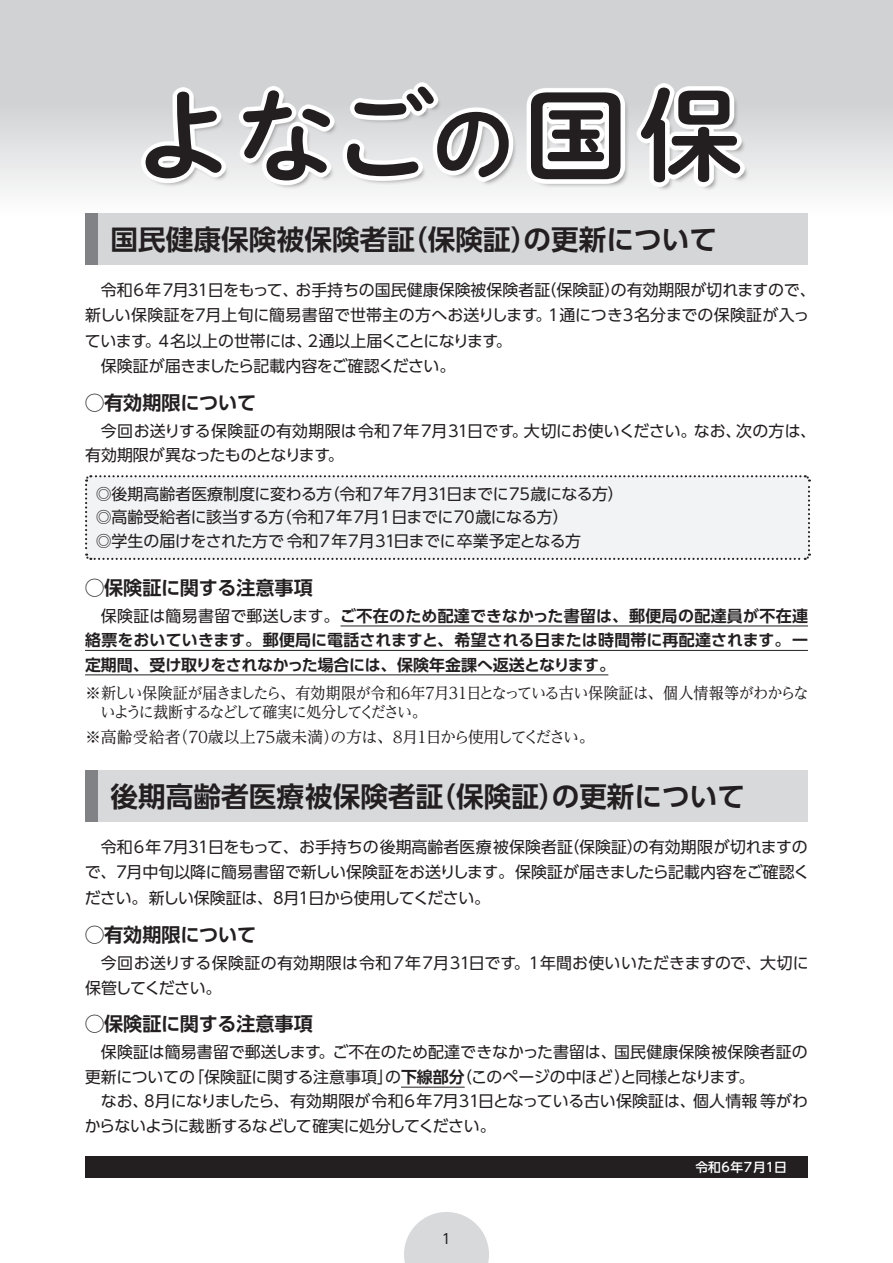
<style>
.page{position:relative;width:893px;height:1263px;background:#fff}
.page>*{position:absolute;margin:0;border:0;box-sizing:border-box;transform-origin:0 0}
.t1{font:700 27.6px "UD Shin Go Pr 6 De";color:#231f20}
.t2{font:700 19.2px "UD Shin Go Pr 6 De";letter-spacing:-.005em;color:#231f20}
.t3{font:15.9px/24.5px "UD Shin Go Pr 6";letter-spacing:-.005em;color:#231f20}
.t4{font:700 15.9px/24.5px "UD Shin Go Pr 6 De";color:#231f20;text-align:justify}
.t5{font:15.9px/24.5px "UD Shin Go Pr 6";letter-spacing:-.035em;color:#231f20}
.t6{font:15.9px/23.4px "UD Shin Go Pr 6";letter-spacing:-.03em;color:#231f20}
.t7{font:15.9px/19.2px "UD Reimin Pr 6";letter-spacing:-.085em;color:#231f20}
.t8{font:15.9px "UD Reimin Pr 6";letter-spacing:-.055em;color:#231f20;scale:.95 1}
.t9{font:15.9px/25.5px "UD Shin Go Pr 6";letter-spacing:-.025em;color:#231f20}
.t10{font:15.9px "UD Shin Go Pr 6";letter-spacing:-.055em;color:#231f20}
.t11{font:15.9px "UD Reimin Pr 6";letter-spacing:-.055em;color:#231f20}
.t12{font:15.9px "UD Shin Go Pr 6";letter-spacing:.02em;color:#231f20}
.t13{font:15.9px "UD Shin Go Pr 6";letter-spacing:-.06em;color:#231f20}
.t14{font:15.9px "UD Shin Go Pr 6";letter-spacing:-.04em;color:#231f20}
.t15{font:15.9px "UD Reimin Pr 6";letter-spacing:-.13em;color:#231f20}
.t16{font:15.9px "UD Shin Go Pr 6";letter-spacing:-.1em;color:#231f20}
.t17{font:15.9px "UD Shin Go Pr 6";letter-spacing:-.065em;color:#231f20}
.t18{font:15.9px "UD Reimin Pr 6";color:#231f20}
.t19{font:13.8px "UD Shin Go Pr 6";color:#231f20}
.t20{font:500 12.75px "UD Shin Go Pr 6";letter-spacing:.04em;color:#fff}
.s1{font-family:"UD Shin Go Pr 6";font-weight:400}
</style>
<div class="page">
<div style="left:0;top:0;width:893px;height:214px;background:linear-gradient(to bottom,#c6c7c9,#f3f3f4)"></div>
<svg style="left:404px;top:1212px;width:85px;height:51px"></svg>
<div style="left:145px;top:86px;width:604px;height:105px;background:#231f20;opacity:.45"></div>
<svg style="left:141px;top:82px;width:604px;height:105px;fill:#d8d9da"></svg>
<svg style="left:146px;top:87px;width:594px;height:95px"></svg>
<div style="left:98px;top:214px;width:710px;height:51px;background:#d5d6d8"></div>
<div style="left:85px;top:214px;width:13px;height:51px;background:#808285"></div>
<div style="left:98px;top:770px;width:710px;height:51px;background:#d8d9db"></div>
<div style="left:85px;top:770px;width:13px;height:51px;background:#808285"></div>
<div style="left:85px;top:475px;width:726px;height:85px;background:#f2f3f4"></div>
<div style="left:85px;top:1157px;width:723px;height:21px;background:#231f20"></div>
<hr style="left:401px;top:1087px;width:64px;height:1px;background:#231f20">
<hr style="left:340px;top:626px;width:468px;height:1px;background:#231f20">
<hr style="left:85px;top:650px;width:723px;height:1px;background:#231f20">
<hr style="left:85px;top:674px;width:523px;height:1px;background:#231f20">
<h1 class="t1" style="left:523px;top:217px;width:195px">の更新について</h1>
<h1 class="t1" style="left:111px;top:217px;width:306px">国民健康保険被保険者証</h1>
<h1 class="t1" style="left:400px;top:217px;width:140px">（保険証）</h1>
<p class="t3" style="left:101px;top:277px;width:77px">令和６年７</p>
<p class="t3" style="left:208px;top:277px;width:92px">日をもって、</p>
<p class="t3" style="left:173px;top:277px;width:17px">月</p>
<p class="t3" style="left:185px;top:277px;width:27px">３１</p>
<p class="t3" style="left:541px;top:277px;width:277px">（保険証の有効期限が切れますので、</p>
<p class="t3" style="left:604px;top:277px;width:17px">）</p>
<p class="t3" style="left:295px;top:277px;width:256px">お手持ちの国民健康保険被保険者証</p>
<p class="t3" style="left:206px;top:302px;width:334px">月上旬に簡易書留で世帯主の方へお送りします</p>
<p class="t3" style="left:85px;top:302px;width:112px">新しい保険証を</p>
<p class="t3" style="left:192px;top:302px;width:17px">７</p>
<p class="t3" style="left:536px;top:302px;width:17px">。</p>
<p class="t5" style="left:156px;top:328px;width:344px">４名以上の世帯には２、通以上届くことになります</p>
<p class="t9" style="left:101px;top:327px;width:356px;text-indent:-16px">ています<br>保険証が届きましたら記載内容をご確認ください。</p>
<p class="t3" style="left:145px;top:328px;width:17px">。</p>
<p class="t3" style="left:496px;top:328px;width:17px">。</p>
<p class="t2" style="left:85px;top:387px;width:173px">◯有効期限について</p>
<p class="t12" style="left:620px;top:302px;width:191px">３名分までの保険証が入っ</p>
<p class="t3" style="left:545px;top:302px;width:79px">１通につき</p>
<p class="t3" style="left:524px;top:418px;width:174px">大切にお使いください。</p>
<p class="t3" style="left:328px;top:418px;width:108px;text-indent:-227px">今回お送りする保険証の有効期限は令和７年７。</p>
<p class="t3" style="left:467px;top:418px;width:49px">日です</p>
<p class="t3" style="left:432px;top:418px;width:41px">月３１</p>
<p class="t3" style="left:512px;top:418px;width:17px">。</p>
<p class="t6" style="left:85px;top:443px;width:247px">有効期限が異なったものとなります</p>
<p class="t3" style="left:736px;top:418px;width:81px">次の方は、</p>
<p class="t3" style="left:694px;top:418px;width:49px">なお、</p>
<p class="t16" style="left:324px;top:481px;width:129px">（令和７年7月３１</p>
<p class="t14" style="left:447px;top:481px;width:179px">日までに７５歳になる方(</p>
<p class="t6" style="left:276px;top:482px;width:294px;text-indent:-180px">◎後期高齢者医療制度に変わる方<br>（令和７年7月１日までに７０歳になる方(</p>
<p class="t3" style="left:96px;top:504px;width:190px">◎高齢受給者に該当する方</p>
<p class="t3" style="left:96px;top:528px;width:304px">◎学生の届けをされた方で令和７年7月３１</p>
<p class="t5" style="left:394px;top:528px;width:189px">日までに卒業予定となる方</p>
<p class="t2" style="left:85px;top:572px;width:229px">◯保険証に関する注意事項</p>
<p class="t4" style="left:85px;top:603px;width:724px;text-indent:16px"><span class="s1">保険証は簡易書留で郵送します。</span>ご不在のため配達できなかった書留は、郵便局の配達員が不在連絡票をおいていきます。郵便局に電話されますと、希望される日または時間帯に再配達されます。一定期間、受け取りをされなかった場合には、保険年金課へ返送となります。</p>
<p class="t8" style="left:466px;top:680px;width:362px">日となっている古い保険証は、個人情報等がわからな</p>
<p class="t8" style="left:410px;top:680px;width:17px">年</p>
<p class="t7" style="left:100px;top:683px;width:328px;text-indent:-15px">※新しい保険証が届きましたら、有効期限が令和<br>いように裁断するなどして確実に処分してください。</p>
<p class="t8" style="left:434px;top:680px;width:17px">月</p>
<p class="t8" style="left:398px;top:680px;width:17px">６</p>
<p class="t8" style="left:446px;top:680px;width:27px">３１</p>
<p class="t8" style="left:423px;top:680px;width:17px">７</p>
<p class="t11" style="left:173px;top:724px;width:17px">（</p>
<p class="t11" style="left:275px;top:724px;width:65px">歳未満）</p>
<p class="t18" style="left:85px;top:724px;width:128px">※高齢受給者７０</p>
<p class="t11" style="left:330px;top:724px;width:64px">の方は、</p>
<p class="t11" style="left:208px;top:724px;width:49px">歳以上</p>
<p class="t11" style="left:253px;top:724px;width:27px">７５</p>
<p class="t15" style="left:426px;top:724px;width:170px">日から使用してください。</p>
<p class="t11" style="left:402px;top:724px;width:17px">月</p>
<p class="t11" style="left:390px;top:724px;width:17px">８</p>
<p class="t11" style="left:414px;top:724px;width:17px">１</p>
<h1 class="t1" style="left:111px;top:773px;width:334px">後期高齢者医療被保険者証</h1>
<h1 class="t1" style="left:552px;top:773px;width:195px">の更新について</h1>
<h1 class="t1" style="left:428px;top:773px;width:140px">（保険証）</h1>
<p class="t3" style="left:563px;top:834px;width:246px">（保険証の有効期限が切れますの</p>
<p class="t3" style="left:627px;top:834px;width:17px">）</p>
<p class="t3" style="left:208px;top:834px;width:366px">日をもって、お手持ちの後期高齢者医療被保険者証</p>
<p class="t3" style="left:127px;top:833px;width:684px;line-height:25.5px;text-indent:-26px">令和６年７<br>月中旬以降に簡易書留で新しい保険証をお送りします。保険証が届きましたら記載内容をご確認く</p>
<p class="t3" style="left:173px;top:834px;width:17px">月</p>
<p class="t3" style="left:185px;top:834px;width:27px">３１</p>
<p class="t3" style="left:114px;top:859px;width:17px">７</p>
<p class="t3" style="left:85px;top:859px;width:33px">で、</p>
<p class="t3" style="left:85px;top:885px;width:190px">ださい。新しい保険証は、</p>
<p class="t2" style="left:85px;top:919px;width:173px">◯有効期限について</p>
<p class="t13" style="left:309px;top:885px;width:183px">日から使用してください。</p>
<p class="t3" style="left:283px;top:885px;width:17px">月</p>
<p class="t3" style="left:270px;top:885px;width:17px">８</p>
<p class="t3" style="left:296px;top:885px;width:17px">１</p>
<p class="t3" style="left:85px;top:951px;width:352px;text-indent:16px">今回お送りする保険証の有効期限は令和７年７保管してください。</p>
<p class="t2" style="left:85px;top:1008px;width:229px">◯保険証に関する注意事項</p>
<p class="t3" style="left:469px;top:951px;width:49px">日です</p>
<p class="t3" style="left:433px;top:951px;width:41px">月３１</p>
<p class="t3" style="left:514px;top:951px;width:17px">。</p>
<p class="t3" style="left:526px;top:951px;width:284px">１年間お使いいただきますので、大切に</p>
<p class="t3" style="left:319px;top:1040px;width:299px">。ご不在のため配達できなかった書留は、</p>
<p class="t3" style="left:101px;top:1040px;width:222px">保険証は簡易書留で郵送します</p>
<p class="t3" style="left:614px;top:1040px;width:195px">国民健康保険被保険者証の</p>
<p class="t3" style="left:456px;top:1064px;width:176px">（このページの中ほど）</p>
<p class="t3" style="left:188px;top:1064px;width:206px">「保険証に関する注意事項」</p>
<p class="t4" style="left:385px;top:1064px;width:81px"><span class="s1">の</span>下線部分</p>
<p class="t17" style="left:620px;top:1064px;width:122px">と同様となります</p>
<p class="t3" style="left:85px;top:1064px;width:111px">更新についての</p>
<p class="t3" style="left:738px;top:1064px;width:17px">。</p>
<p class="t10" style="left:155px;top:1088px;width:293px">月になりましたら、有効期限が令和６年７</p>
<p class="t3" style="left:478px;top:1088px;width:219px">日となっている古い保険証は、</p>
<p class="t5" style="left:85px;top:1088px;width:412px;text-indent:16px">なお８、<br>からないように裁断するなどして確実に処分してください。</p>
<p class="t3" style="left:443px;top:1088px;width:17px">月</p>
<p class="t3" style="left:456px;top:1088px;width:28px">３１</p>
<p class="t3" style="left:693px;top:1088px;width:116px">個人情報等がわ</p>
<p class="t20" style="left:695px;top:1157px;width:93px">令和6年7月1日</p>
<p class="t19" style="left:442px;top:1227px;width:11px">1</p>
</div>
